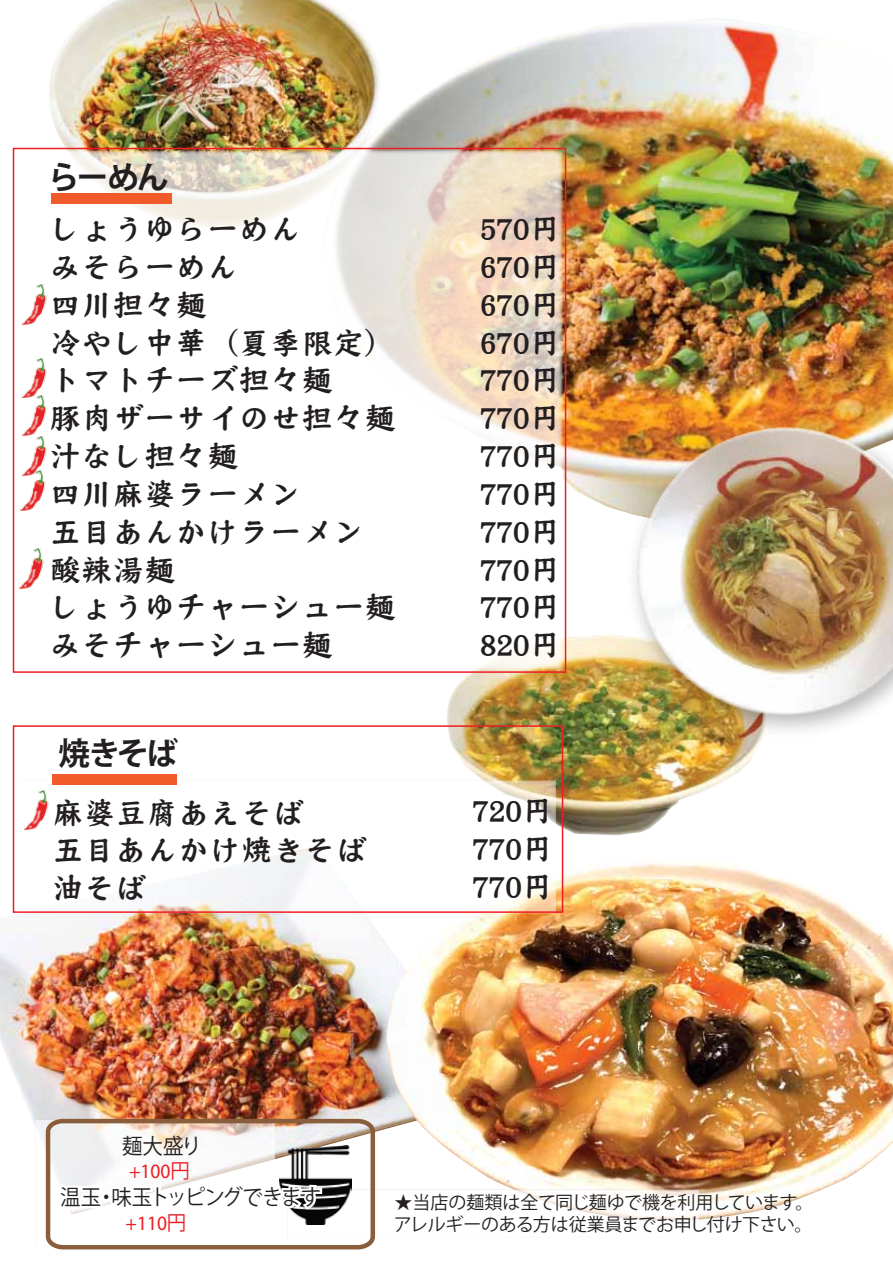
<style>
.page{position:relative;width:893px;height:1263px;background:#fff}
.page>*{position:absolute;margin:0;border:0;box-sizing:border-box;transform-origin:0 0}
.t1{font:31.5px/37.8px "DF So Kai Sho W7 WINP RKSJ H";color:#231f20}
.t2{font:700 31.5px "Koz Go Pro";letter-spacing:-.06em;color:#231f20}
.t3{font:31.5px "DF So Kai Sho W7 WING RKSJ H";color:#231f20}
.t4{font:21.45px "Koz Go Pro";letter-spacing:-.05em;color:#231f20;scale:.95 1}
.t5{font:20.4px "Myriad Pro";color:#ed1d24;scale:.95 1}
.t6{font:18px/21.6px "Koz Go Pro";letter-spacing:-.02em;color:#231f20}
.s1{font-family:"DF So Kai Sho W7 WIN RKSJ H"}
.s2{font-family:"Koz Go Pro"}
</style>
<div class="page">
<img style="left:447px;top:723px;width:303px;height:112px">
<img style="left:0;top:966px;width:386px;height:166px">
<img style="left:423px;top:18px;width:470px;height:393px">
<img style="left:49px;top:0;width:331px;height:96px">
<img style="left:386px;top:861px;width:507px;height:351px">
<img style="left:12px;top:96px;width:605px;height:627px">
<img style="left:604px;top:411px;width:289px;height:350px">
<img style="left:622px;top:428px;width:271px;height:304px">
<img style="left:0;top:726px;width:610px;height:240px">
<img style="left:18px;top:789px;width:36px;height:42px">
<img style="left:16px;top:284px;width:36px;height:41px">
<img style="left:16px;top:548px;width:33px;height:41px">
<img style="left:16px;top:399px;width:36px;height:78px">
<img style="left:16px;top:357px;width:36px;height:42px">
<img style="left:16px;top:470px;width:35px;height:41px">
<div style="left:13px;top:725px;width:550px;height:188px;border:2px solid #ed1d24"></div>
<img style="left:377px;top:1135px;width:375px;height:86px">
<div style="left:13px;top:148px;width:553px;height:525px;border:2px solid #ed1d24"></div>
<div style="left:52px;top:774px;width:125px;height:10px;background:#f15a29"></div>
<div style="left:51px;top:194px;width:120px;height:10px;background:#f15a29"></div>
<img style="left:0;top:1065px;width:329px;height:75px">
<svg style="left:44px;top:1116px;width:333px;height:134px"></svg>
<img style="left:280px;top:1145px;width:72px;height:80px">
<svg style="left:55px;top:1176px;width:269px;height:37px"></svg>
<p class="t2" style="left:48px;top:157px;width:122px">らーめん</p>
<p class="t1" style="left:50px;top:210px;width:348px">しょうゆらーめん<br>みそらーめん<br>四川担々麺<br>冷やし中華（夏季限定）トマトチーズ担々麺<br>豚肉ザーサイのせ担々麺汁なし担々<span class="s1">麺<br></span>四川麻婆ラーメン<br>五目あんかけラーメン</p>
<p class="t3" style="left:50px;top:553px;width:127px">酸辣湯麺</p>
<p class="t1" style="left:50px;top:588px;width:348px">しょうゆチャーシュー麺みそチャーシュー麺</p>
<p class="t1" style="left:480px;top:210px;width:82px;text-align:justify">570円670円670円670円770円770円770円770円770円770円770円820円</p>
<p class="t2" style="left:58px;top:733px;width:121px">焼きそば</p>
<p class="t1" style="left:52px;top:793px;width:316px">麻婆豆腐あえそば<br>五目あんかけ焼きそば油そば</p>
<p class="t1" style="left:472px;top:792px;width:82px;text-align:justify">720円770円770円</p>
<p class="t4" style="left:122px;top:1132px;width:85px">麺大盛り</p>
<p class="t4" style="left:60px;top:1183px;width:276px">温玉・味玉トッピングできます</p>
<p class="t5" style="left:126px;top:1210px;width:65px">+110<span class="s2">円</span></p>
<p class="t5" style="left:129px;top:1159px;width:65px">+100<span class="s2">円</span></p>
<p class="t6" style="left:394px;top:1192px;width:421px">★当店の麺類は全て同じ麺ゆで機を利用しています。アレルギーのある方は従業員までお申し付け下さい。</p>
</div>
